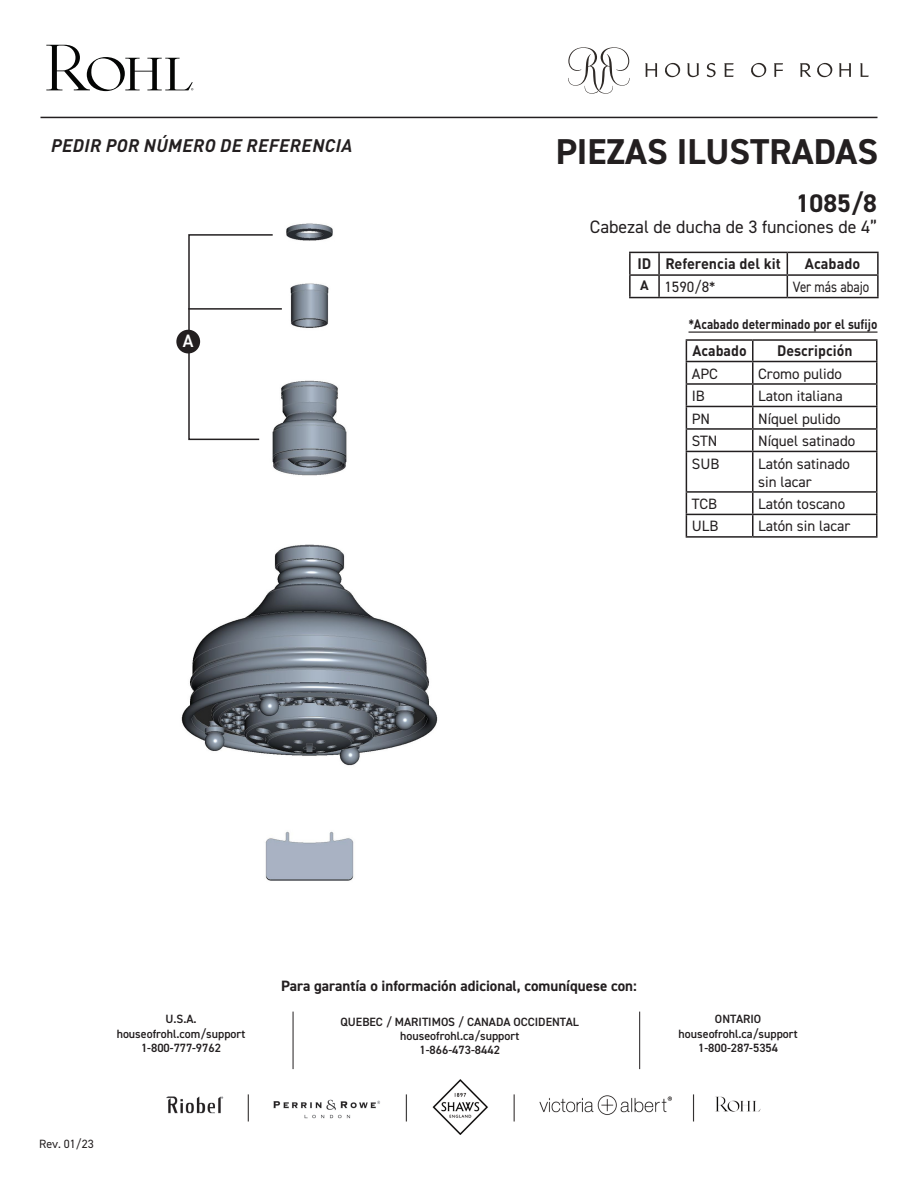
<style>
.page{position:relative;width:918px;height:1188px;background:#fff}
.page>*{position:absolute;margin:0;border:0;box-sizing:border-box;transform-origin:0 0}
.t1{font:700 36px "DIN2014";color:#231f20}
.t2{font:700 25.5px "DIN2014";color:#231f20}
.t3{font:18px "DIN2014";color:#231f20}
.t4{font:italic 700 18px "DIN Pro";letter-spacing:.02em;color:#231f20}
.t5{font:600 18px "DIN2014";color:#fff}
.Part_Numbers{font:15px/18px "DIN2014";color:#231f20}
.t6{font:700 15px "DIN2014";color:#231f20}
.Call_Out_ID{font:700 15px "DIN Pro";color:#231f20;scale:.96 1}
.Call_Out_ID-2{font:700 15px "DIN Pro";color:#231f20;scale:.94 1}
.Part_Numbers-2{font:15px "DIN2014";color:#231f20;scale:.86 1}
.Call_Out_ID-3{font:700 13.5px "DIN Pro";color:#231f20;scale:.87 1}
.Call_Out_ID-4{font:700 13.5px "DIN Pro";color:#231f20}
.t7{font:600 12px "DIN2014";color:#231f20}
.t8{font:12px "DIN2014";color:#231f20}
</style>
<div class="page">
<img style="left:177px;top:223px;width:261px;height:658px">
<svg style="left:188px;top:233px;width:86px;height:208px"></svg>
<div style="left:176px;top:330px;width:24px;height:23px;background:#231f20;border-radius:50%"></div>
<hr style="left:188px;top:308px;width:94px;height:2px;background:#231f20">
<hr style="left:40px;top:117px;width:838px;height:1px;background:#231f20">
<svg style="left:568px;top:47px;width:62px;height:47px"></svg>
<svg style="left:645px;top:63px;width:12px;height:14px"></svg>
<svg style="left:687px;top:63px;width:12px;height:14px"></svg>
<svg style="left:707px;top:63px;width:9px;height:14px"></svg>
<svg style="left:724px;top:63px;width:10px;height:14px"></svg>
<svg style="left:751px;top:63px;width:15px;height:14px"></svg>
<svg style="left:817px;top:63px;width:15px;height:14px"></svg>
<svg style="left:665px;top:63px;width:15px;height:14px"></svg>
<svg style="left:774px;top:63px;width:9px;height:14px"></svg>
<svg style="left:800px;top:63px;width:11px;height:14px"></svg>
<svg style="left:839px;top:63px;width:12px;height:14px"></svg>
<svg style="left:860px;top:63px;width:9px;height:14px"></svg>
<svg style="left:46px;top:45px;width:147px;height:46px"></svg>
<img style="left:166px;top:1080px;width:594px;height:54px">
<hr style="left:639px;top:1012px;width:1px;height:57px;background:#231f20">
<hr style="left:293px;top:1012px;width:1px;height:57px;background:#231f20">
<hr style="left:629px;top:252px;width:30px;height:1px;background:#231f20">
<hr style="left:629px;top:253px;width:2px;height:21px;background:#231f20">
<hr style="left:659px;top:252px;width:128px;height:1px;background:#231f20">
<hr style="left:658px;top:253px;width:2px;height:21px;background:#231f20">
<hr style="left:787px;top:252px;width:92px;height:1px;background:#231f20">
<hr style="left:877px;top:253px;width:2px;height:21px;background:#231f20">
<hr style="left:629px;top:274px;width:30px;height:2px;background:#231f20">
<hr style="left:629px;top:276px;width:2px;height:21px;background:#231f20">
<hr style="left:659px;top:274px;width:128px;height:2px;background:#231f20">
<hr style="left:658px;top:276px;width:2px;height:21px;background:#231f20">
<hr style="left:787px;top:274px;width:92px;height:2px;background:#231f20">
<svg style="left:787px;top:253px;width:1px;height:44px"></svg>
<hr style="left:877px;top:276px;width:2px;height:21px;background:#231f20">
<hr style="left:629px;top:297px;width:30px;height:1px;background:#231f20">
<hr style="left:659px;top:297px;width:128px;height:1px;background:#231f20">
<hr style="left:787px;top:297px;width:92px;height:1px;background:#231f20">
<hr style="left:689px;top:332px;width:188px;height:1px;background:#231f20">
<hr style="left:686px;top:339px;width:67px;height:2px;background:#231f20">
<hr style="left:753px;top:339px;width:125px;height:2px;background:#231f20">
<hr style="left:752px;top:341px;width:2px;height:20px;background:#231f20">
<hr style="left:876px;top:341px;width:2px;height:20px;background:#231f20">
<hr style="left:686px;top:361px;width:67px;height:1px;background:#231f20">
<hr style="left:753px;top:361px;width:125px;height:1px;background:#231f20">
<hr style="left:752px;top:362px;width:2px;height:21px;background:#231f20">
<hr style="left:876px;top:362px;width:2px;height:21px;background:#231f20">
<hr style="left:686px;top:383px;width:67px;height:2px;background:#231f20">
<hr style="left:753px;top:383px;width:125px;height:2px;background:#231f20">
<hr style="left:752px;top:385px;width:2px;height:21px;background:#231f20">
<hr style="left:876px;top:385px;width:2px;height:21px;background:#231f20">
<hr style="left:686px;top:406px;width:67px;height:1px;background:#231f20">
<hr style="left:753px;top:406px;width:125px;height:1px;background:#231f20">
<hr style="left:752px;top:407px;width:2px;height:21px;background:#231f20">
<hr style="left:876px;top:407px;width:2px;height:21px;background:#231f20">
<hr style="left:686px;top:428px;width:67px;height:2px;background:#231f20">
<svg style="left:686px;top:341px;width:1px;height:110px"></svg>
<hr style="left:753px;top:428px;width:125px;height:2px;background:#231f20">
<hr style="left:752px;top:430px;width:2px;height:21px;background:#231f20">
<hr style="left:876px;top:430px;width:2px;height:21px;background:#231f20">
<hr style="left:686px;top:451px;width:67px;height:1px;background:#231f20">
<hr style="left:686px;top:452px;width:1px;height:39px;background:#231f20">
<hr style="left:753px;top:451px;width:125px;height:1px;background:#231f20">
<hr style="left:752px;top:452px;width:2px;height:39px;background:#231f20">
<hr style="left:876px;top:452px;width:2px;height:39px;background:#231f20">
<hr style="left:686px;top:491px;width:67px;height:2px;background:#231f20">
<hr style="left:753px;top:491px;width:125px;height:2px;background:#231f20">
<hr style="left:752px;top:493px;width:2px;height:21px;background:#231f20">
<hr style="left:876px;top:493px;width:2px;height:21px;background:#231f20">
<hr style="left:686px;top:514px;width:67px;height:1px;background:#231f20">
<svg style="left:686px;top:493px;width:1px;height:43px"></svg>
<hr style="left:753px;top:514px;width:125px;height:1px;background:#231f20">
<hr style="left:752px;top:515px;width:2px;height:21px;background:#231f20">
<hr style="left:876px;top:515px;width:2px;height:21px;background:#231f20">
<hr style="left:686px;top:536px;width:67px;height:2px;background:#231f20">
<hr style="left:753px;top:536px;width:125px;height:2px;background:#231f20">
<p class="t4" style="left:51px;top:130px;width:303px">PEDIR POR NÚMERO DE REFERENCIA</p>
<p class="t1" style="left:556px;top:128px;width:324px">PIEZAS ILUSTRADAS</p>
<p class="t2" style="left:796px;top:186px;width:83px">1085/8</p>
<p class="t3" style="left:590px;top:216px;width:289px">Cabezal de ducha de 3 funciones de 4”</p>
<h3 class="t5" style="left:183px;top:329px;width:12px">A</h3>
<p class="Call_Out_ID" style="left:638px;top:251px;width:16px">ID</p>
<p class="Call_Out_ID" style="left:666px;top:251px;width:122px">Referencia del kit</p>
<p class="Call_Out_ID" style="left:805px;top:251px;width:59px">Acabado</p>
<p class="Call_Out_ID-4" style="left:640px;top:274px;width:10px">A</p>
<p class="Part_Numbers" style="left:664px;top:278px;width:53px">1590/8*</p>
<p class="Part_Numbers-2" style="left:793px;top:278px;width:91px">Ver más abajo</p>
<p class="Call_Out_ID-3" style="left:689px;top:312px;width:219px">*Acabado determinado por el sufijo</p>
<p class="Call_Out_ID-2" style="left:692px;top:338px;width:59px">Acabado</p>
<p class="Call_Out_ID-2" style="left:777px;top:338px;width:82px">Descripción</p>
<p class="Part_Numbers" style="left:692px;top:364px;width:28px">APC</p>
<p class="Part_Numbers" style="left:758px;top:364px;width:85px">Cromo pulido</p>
<p class="Part_Numbers" style="left:692px;top:387px;width:15px">IB</p>
<p class="Part_Numbers" style="left:758px;top:387px;width:86px">Laton italiana</p>
<p class="Part_Numbers" style="left:692px;top:409px;width:20px">PN</p>
<p class="Part_Numbers" style="left:758px;top:409px;width:84px">Níquel pulido</p>
<p class="Part_Numbers" style="left:692px;top:432px;width:27px">STN</p>
<p class="Part_Numbers" style="left:758px;top:432px;width:99px">Níquel satinado</p>
<p class="Part_Numbers" style="left:692px;top:454px;width:29px">SUB</p>
<p class="Part_Numbers" style="left:758px;top:454px;width:93px">Latón satinado sin lacar</p>
<p class="Part_Numbers" style="left:692px;top:495px;width:27px">TCB</p>
<p class="Part_Numbers" style="left:758px;top:495px;width:89px">Latón toscano</p>
<p class="Part_Numbers" style="left:692px;top:517px;width:28px">ULB</p>
<p class="Part_Numbers" style="left:758px;top:517px;width:94px">Latón sin lacar</p>
<p class="t7" style="left:165px;top:1011px;width:33px">U.S.A.</p>
<p class="t7" style="left:117px;top:1026px;width:130px">houseofrohl.com/support</p>
<p class="t7" style="left:141px;top:1040px;width:82px">1-800-777-9762</p>
<p class="t8" style="left:39px;top:1136px;width:56px">Rev. 01/23</p>
<p class="t6" style="left:281px;top:975px;width:357px">Para garantía o información adicional, comuníquese con:</p>
<p class="t7" style="left:341px;top:1013px;width:240px">QUEBEC / MARITIMOS / CANADA OCCIDENTAL</p>
<p class="t7" style="left:400px;top:1028px;width:120px">houseofrohl.ca/support</p>
<p class="t7" style="left:420px;top:1042px;width:82px">1-866-473-8442</p>
<p class="t7" style="left:715px;top:1011px;width:48px">ONTARIO</p>
<p class="t7" style="left:679px;top:1026px;width:120px">houseofrohl.ca/support</p>
<p class="t7" style="left:698px;top:1040px;width:82px">1-800-287-5354</p>
</div>
